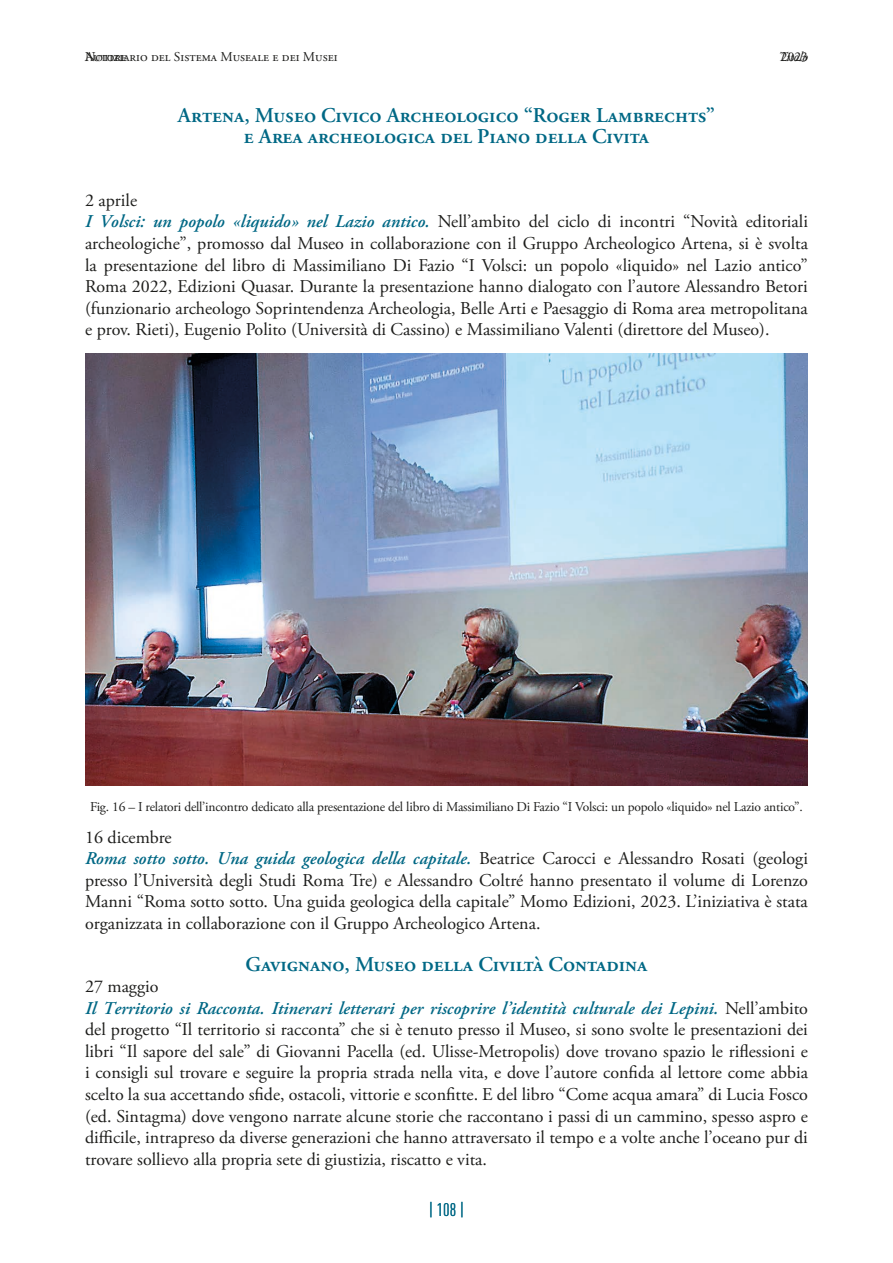
<style>
.page{position:relative;width:893px;height:1263px;background:#fff}
.page>*{position:absolute;margin:0;border:0;box-sizing:border-box;transform-origin:0 0}
.t1{font:600 21px/21.6px "Adobe Garamond Pro";color:#006885;text-align:center}
.t2{font:18px/21.6px "Adobe Garamond Pro Regular 2";color:#1d1d1b;text-align:justify}
.t3{font:italic 600 18px "Adobe Garamond Pro";color:#006885}
.t4{font:18px "DIN Cond";color:#006885}
.t5{font:13.5px "Adobe Garamond Pro Regular 2";color:#1d1d1b}
.t6{font:13.5px "Adobe Garamond Pro Italic 2";color:#1d1d1b}
.s1{font-family:"Adobe Garamond Pro";font-weight:600;font-style:italic;color:#006885}
.s2{font-family:"Adobe Garamond Pro Regular 2";font-weight:400;font-style:normal;color:#1d1d1b}
</style>
<div class="page">
<img style="left:85px;top:353px;width:723px;height:432px">
<p class="t5" style="left:85px;top:48px;width:43px">Autore</p>
<p class="t6" style="left:778px;top:48px;width:31px">Titolo</p>
<p class="t5" style="left:85px;top:48px;width:254px">Notiziario del Sistema Museale e dei Musei</p>
<p class="t5" style="left:781px;top:48px;width:28px">2023</p>
<p class="t1" style="left:178px;top:104px;width:539px">Artena, Museo Civico Archeologico “Roger Lambrechts” e Area archeologica del Piano della Civita</p>
<p class="t2" style="left:85px;top:190px;width:724px;text-align:left">2 aprile<br><span class="s1">I Volsci: un popolo «liquido» nel Lazio antico.</span> Nell’ambito del ciclo di incontri “Novità editoriali archeologiche”, promosso dal Museo in collaborazione con il Gruppo Archeologico Artena, si è svolta la presentazione del libro di Massimiliano Di Fazio “I Volsci: un popolo «liquido» nel Lazio antico” Roma 2022, Edizioni Quasar. Durante la presentazione hanno dialogato con l’autore Alessandro Betori (funzionario archeologo Soprintendenza Archeologia, Belle Arti e Paesaggio di Roma area metropolitana e prov. Rieti), Eugenio Polito (Università di Cassino) e Massimiliano Valenti (direttore del Museo).</p>
<p class="t5" style="left:90px;top:798px;width:714px">Fig. 16 – I relatori dell’incontro dedicato alla presentazione del libro di Massimiliano Di Fazio “I Volsci: un popolo «liquido» nel Lazio antico”.</p>
<p class="t2" style="left:85px;top:827px;width:88px">16 dicembre</p>
<p class="t3" style="left:85px;top:848px;width:724px">Roma sotto sotto. Una guida geologica della capitale. <span class="s2">Beatrice Carocci e Alessandro Rosati (geologi</span></p>
<p class="t2" style="left:85px;top:870px;width:724px">presso l’Università degli Studi Roma Tre) e Alessandro Coltré hanno presentato il volume di Lorenzo Manni “Roma sotto sotto. Una guida geologica della capitale” Momo Edizioni, 2023. L’iniziativa è stata organizzata in collaborazione con il Gruppo Archeologico Artena.</p>
<p class="t1" style="left:246px;top:954px;width:403px">Gavignano, Museo della Civiltà Contadina</p>
<p class="t2" style="left:85px;top:976px;width:75px">27 maggio</p>
<p class="t3" style="left:85px;top:997px;width:724px">Il Territorio si Racconta. Itinerari letterari per riscoprire l’identità culturale dei Lepini. <span class="s2">Nell’ambito</span></p>
<p class="t2" style="left:85px;top:1019px;width:725px">del progetto “Il territorio si racconta” che si è tenuto presso il Museo, si sono svolte le presentazioni dei libri “Il sapore del sale” di Giovanni Pacella (ed. Ulisse-Metropolis) dove trovano spazio le riflessioni e i consigli sul trovare e seguire la propria strada nella vita, e dove l’autore confida al lettore come abbia scelto la sua accettando sfide, ostacoli, vittorie e sconfitte. E del libro “Come acqua amara” di Lucia Fosco (ed. Sintagma) dove vengono narrate alcune storie che raccontano i passi di un cammino, spesso aspro e difficile, intrapreso da diverse generazioni che hanno attraversato il tempo e a volte anche l’oceano pur di trovare sollievo alla propria sete di giustizia, riscatto e vita.</p>
<p class="t4" style="left:429px;top:1199px;width:37px">| 108 |</p>
</div>
